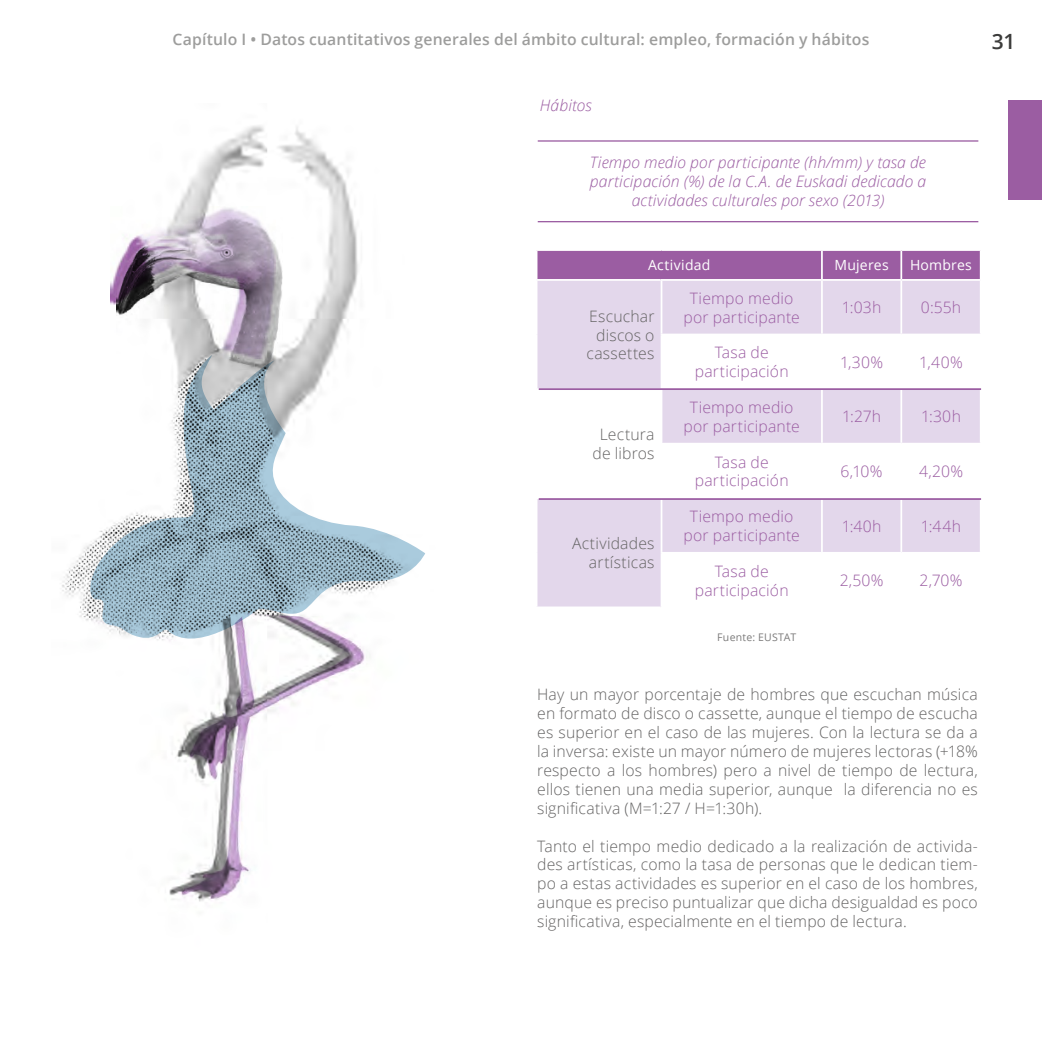
<style>
.page{position:relative;width:1042px;height:1042px;background:#fff}
.page>*{position:absolute;margin:0;border:0;box-sizing:border-box;transform-origin:0 0}
.t1{font:600 21px "Open Sans";color:#3c3c3b}
.Texto_datos_izquierd{font:300 15.75px/18.9px "Open Sans";letter-spacing:.01em;color:#646363;text-align:justify}
.Celdas{font:300 15.75px/18.9px "Open Sans";letter-spacing:.01em;color:#9b5da2;text-align:center}
.Texto_datos_izquierd-2{font:italic 300 15.75px "Open Sans";letter-spacing:.005em;color:#9b5da2}
.t2{font:600 15.75px "Open Sans";letter-spacing:.01em;color:#9d9d9c}
.Encabezado_celdas{font:14px "Open Sans";letter-spacing:.015em;color:#fff}
.t3{font:10.5px "Open Sans";letter-spacing:.025em;color:#7c7b7b}
</style>
<div class="page">
<div style="left:1008px;top:100px;width:34px;height:99px;background:#9b5da2"></div>
<hr style="left:538px;top:221px;width:440px;height:1px;background:#9b5da2">
<hr style="left:538px;top:140px;width:440px;height:2px;background:#9b5da2">
<div style="left:536px;top:250px;width:286px;height:30px;background:#9b5da2"></div>
<div style="left:537px;top:281px;width:443px;height:325px;background:#e3d7eb"></div>
<svg style="left:662px;top:335px;width:318px;height:271px"></svg>
<div style="left:536px;top:389px;width:125px;height:109px;background:#fff"></div>
<hr style="left:660px;top:281px;width:2px;height:53px;background:#fff">
<hr style="left:821px;top:281px;width:2px;height:53px;background:#fff">
<hr style="left:900px;top:281px;width:2px;height:53px;background:#fff">
<hr style="left:660px;top:334px;width:162px;height:1px;background:#fff">
<hr style="left:660px;top:335px;width:2px;height:53px;background:#fff">
<hr style="left:822px;top:334px;width:79px;height:1px;background:#fff">
<hr style="left:821px;top:335px;width:2px;height:53px;background:#fff">
<hr style="left:901px;top:334px;width:80px;height:1px;background:#fff">
<hr style="left:900px;top:335px;width:2px;height:53px;background:#fff">
<hr style="left:660px;top:390px;width:2px;height:53px;background:#fff">
<hr style="left:821px;top:390px;width:2px;height:53px;background:#fff">
<hr style="left:900px;top:390px;width:2px;height:53px;background:#fff">
<hr style="left:660px;top:443px;width:162px;height:1px;background:#fff">
<hr style="left:660px;top:444px;width:2px;height:53px;background:#fff">
<hr style="left:822px;top:443px;width:79px;height:1px;background:#fff">
<hr style="left:821px;top:444px;width:2px;height:53px;background:#fff">
<hr style="left:901px;top:443px;width:80px;height:1px;background:#fff">
<hr style="left:900px;top:444px;width:2px;height:53px;background:#fff">
<hr style="left:660px;top:497px;width:162px;height:2px;background:#fff">
<hr style="left:660px;top:499px;width:2px;height:53px;background:#fff">
<hr style="left:822px;top:497px;width:79px;height:2px;background:#fff">
<hr style="left:821px;top:499px;width:2px;height:53px;background:#fff">
<hr style="left:901px;top:497px;width:80px;height:2px;background:#fff">
<hr style="left:900px;top:499px;width:2px;height:53px;background:#fff">
<hr style="left:660px;top:552px;width:162px;height:2px;background:#fff">
<hr style="left:660px;top:554px;width:2px;height:52px;background:#fff">
<hr style="left:822px;top:552px;width:79px;height:2px;background:#fff">
<hr style="left:821px;top:554px;width:2px;height:52px;background:#fff">
<hr style="left:901px;top:552px;width:80px;height:2px;background:#fff">
<hr style="left:900px;top:554px;width:2px;height:52px;background:#fff">
<hr style="left:536px;top:388px;width:124px;height:2px;background:#fff">
<hr style="left:536px;top:497px;width:124px;height:2px;background:#fff">
<hr style="left:821px;top:249px;width:80px;height:2px;background:#fff">
<div style="left:822px;top:250px;width:159px;height:29px;background:#9b5da2"></div>
<hr style="left:536px;top:249px;width:125px;height:2px;background:#fff">
<svg style="left:536px;top:251px;width:1px;height:28px"></svg>
<hr style="left:661px;top:249px;width:160px;height:2px;background:#fff">
<hr style="left:536px;top:279px;width:124px;height:2px;background:#fff">
<hr style="left:821px;top:251px;width:2px;height:28px;background:#fff">
<hr style="left:660px;top:279px;width:162px;height:2px;background:#fff">
<hr style="left:539px;top:388px;width:442px;height:2px;background:#9b5da2">
<hr style="left:539px;top:498px;width:442px;height:2px;background:#9b5da2">
<img style="left:62px;top:125px;width:296px;height:483px">
<img style="left:79px;top:608px;width:291px;height:294px">
<img style="left:110px;top:206px;width:166px;height:149px">
<img style="left:117px;top:217px;width:165px;height:138px">
<svg style="left:83px;top:355px;width:342px;height:294px"></svg>
<p class="t2" style="left:173px;top:28px;width:698px">Capítulo I • Datos cuantitativos generales del ámbito cultural: empleo, formación y hábitos</p>
<h1 class="t1" style="left:992px;top:27px;width:25px">31</h1>
<p class="Texto_datos_izquierd-2" style="left:540px;top:95px;width:53px">Hábitos</p>
<p class="Texto_datos_izquierd-2" style="left:590px;top:152px;width:338px">Tiempo medio por participante (hh/mm) y tasa de</p>
<p class="Texto_datos_izquierd-2" style="left:590px;top:170px;width:338px">participación (%) de la C.A. de Euskadi dedicado a</p>
<p class="Texto_datos_izquierd-2" style="left:632px;top:189px;width:254px">actividades culturales por sexo (2013)</p>
<p class="Encabezado_celdas" style="left:648px;top:256px;width:64px">Actividad</p>
<p class="Encabezado_celdas" style="left:834px;top:256px;width:56px">Mujeres</p>
<p class="Encabezado_celdas" style="left:910px;top:256px;width:63px">Hombres</p>
<p class="Texto_datos_izquierd" style="left:586px;top:306px;width:69px;text-align:right">Escuchar discos o cassettes</p>
<p class="Celdas" style="left:683px;top:288px;width:118px">Tiempo medio por participante</p>
<p class="Celdas" style="left:842px;top:298px;width:41px">1:03h</p>
<p class="Celdas" style="left:921px;top:298px;width:42px">0:55h</p>
<p class="Celdas" style="left:695px;top:343px;width:95px">Tasa de participación</p>
<p class="Celdas" style="left:840px;top:352px;width:45px">1,30%</p>
<p class="Celdas" style="left:919px;top:352px;width:45px">1,40%</p>
<p class="Texto_datos_izquierd" style="left:600px;top:425px;width:56px">Lectura</p>
<p class="Texto_datos_izquierd" style="left:592px;top:443px;width:64px">de libros</p>
<p class="Texto_datos_izquierd" style="left:572px;top:534px;width:84px">Actividades</p>
<p class="Texto_datos_izquierd" style="left:589px;top:553px;width:67px">artísticas</p>
<p class="Celdas" style="left:683px;top:397px;width:118px">Tiempo medio por participante</p>
<p class="Celdas" style="left:842px;top:407px;width:41px">1:27h</p>
<p class="Celdas" style="left:921px;top:407px;width:41px">1:30h</p>
<p class="Celdas" style="left:695px;top:452px;width:95px">Tasa de participación</p>
<p class="Celdas" style="left:840px;top:461px;width:43px">6,10%</p>
<p class="Celdas" style="left:919px;top:461px;width:46px">4,20%</p>
<p class="Celdas" style="left:683px;top:506px;width:118px">Tiempo medio por participante</p>
<p class="Celdas" style="left:842px;top:516px;width:41px">1:40h</p>
<p class="Celdas" style="left:921px;top:516px;width:42px">1:44h</p>
<p class="Celdas" style="left:695px;top:561px;width:95px">Tasa de participación</p>
<p class="Celdas" style="left:839px;top:570px;width:45px">2,50%</p>
<p class="Celdas" style="left:919px;top:570px;width:45px">2,70%</p>
<p class="t3" style="left:717px;top:630px;width:80px">Fuente: EUSTAT</p>
<p class="Texto_datos_izquierd" style="left:537px;top:685px;width:442px">Hay un mayor porcentaje de hombres que escuchan música en formato de disco o cassette, aunque el tiempo de escucha es superior en el caso de las mujeres. Con la lectura se da a la inversa: existe un mayor número de mujeres lectoras (+18% respecto a los hombres) pero a nivel de tiempo de lectura, ellos tienen una media superior, aunque la diferencia no es significativa (M=1:27 / H=1:30h).</p>
<p class="Texto_datos_izquierd" style="left:537px;top:836px;width:442px">Tanto el tiempo medio dedicado a la realización de activida&shy;des artísticas, como la tasa de personas que le dedican tiem&shy;po a estas actividades es superior en el caso de los hombres, aunque es preciso puntualizar que dicha desigualdad es poco significativa, especialmente en el tiempo de lectura.</p>
</div>
